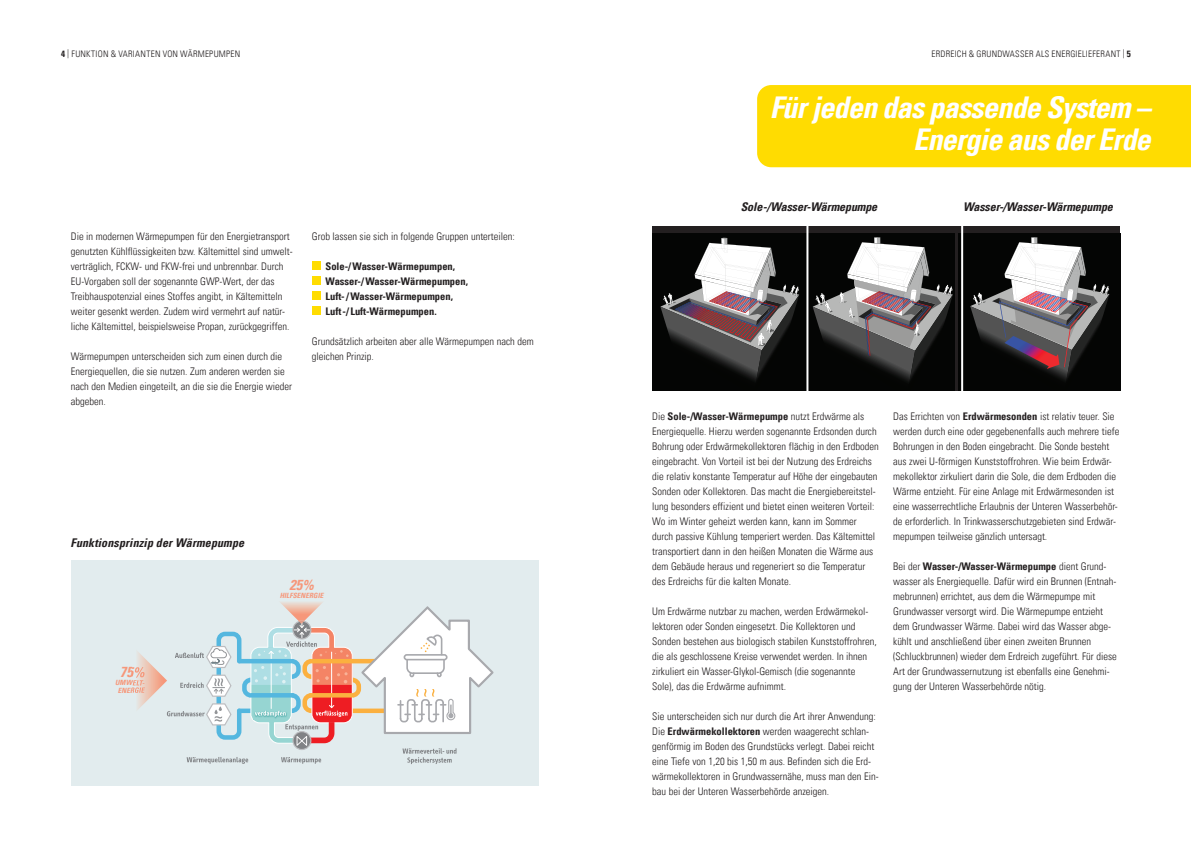
<style>
.page{position:relative;width:1191px;height:842px;background:#fff}
.page>*{position:absolute;margin:0;border:0;box-sizing:border-box;transform-origin:0 0}
.t1{font:italic 700 condensed 30px/32px "Univers LT";letter-spacing:-.025em;color:#fff;text-align:right}
.t2{font:italic 700 condensed 14.4px "Univers LT";color:#f6977a}
.t3{font:italic 700 condensed 12px "Univers LT";letter-spacing:-.01em;color:#231f20}
.t4{font:italic 700 condensed 12px "Univers LT";letter-spacing:.01em;color:#231f20}
.t5{font:300 condensed 10.5px/15px "Univers LT";color:#231f20}
.t6{font:700 condensed 10.5px/15px "Univers LT";color:#231f20}
.t7{font:300 condensed 9px "Univers LT";letter-spacing:.03em;color:#231f20}
.t8{font:italic 700 condensed 7.2px/7.2px "Univers LT";letter-spacing:.01em;color:#f6977a;text-align:center}
.s1{font-weight:700}
</style>
<div class="page">
<div style="left:71px;top:560px;width:468px;height:225px;background:#e2ecee"></div>
<div style="left:312px;top:261px;width:8px;height:9px;background:#ffdc01"></div>
<div style="left:312px;top:276px;width:8px;height:9px;background:#ffdc01"></div>
<div style="left:312px;top:291px;width:8px;height:9px;background:#ffdc01"></div>
<div style="left:312px;top:306px;width:8px;height:9px;background:#ffdc01"></div>
<div style="left:757px;top:85px;width:434px;height:82px;background:#ffdc01"></div>
<div style="left:652px;top:226px;width:156px;height:164px;background:#231f20"></div>
<div style="left:652px;top:234px;width:156px;height:156px;background:#040504"></div>
<svg style="left:660px;top:238px;width:139px;height:143px"></svg>
<div style="left:806px;top:226px;width:160px;height:164px;background:#231f20"></div>
<div style="left:806px;top:233px;width:160px;height:157px;background:#040504"></div>
<svg style="left:812px;top:237px;width:141px;height:145px"></svg>
<div style="left:955px;top:226px;width:165px;height:164px;background:#231f20"></div>
<div style="left:958px;top:233px;width:162px;height:157px;background:#040504"></div>
<svg style="left:970px;top:237px;width:139px;height:144px"></svg>
<svg style="left:137px;top:602px;width:357px;height:162px"></svg>
<hr style="left:806px;top:222px;width:2px;height:172px;background:#fff">
<hr style="left:961px;top:222px;width:2px;height:172px;background:#fff">
<p class="t7" style="left:61px;top:48px;width:180px"><span class="s1">4</span> | FUNKTION &amp; VARIANTEN VON WÄRMEPUMPEN</p>
<p class="t7" style="left:931px;top:48px;width:201px">ERDREICH &amp; GRUNDWASSER ALS ENERGIELIEFERANT | <span class="s1">5</span></p>
<h1 class="t1" style="left:769px;top:91px;width:382px">Für jeden das passende System –<br>Energie aus der Erde</h1>
<p class="t5" style="left:71px;top:229px;width:223px">Die in modernen Wärmepumpen für den Energietransport genutzten Kühlflüssigkeiten bzw. Kältemittel sind umwelt&shy;verträglich, FCKW- und FKW-frei und unbrennbar. Durch EU-Vorgaben soll der sogenannte GWP-Wert, der das Treibhauspotenzial eines Stoffes angibt, in Kältemitteln weiter gesenkt werden. Zudem wird vermehrt auf natür&shy;liche Kältemittel, beispielsweise Propan, zurückgegriffen.</p>
<p class="t5" style="left:71px;top:349px;width:223px">Wärmepumpen unterscheiden sich zum einen durch die Energiequellen, die sie nutzen. Zum anderen werden sie nach den Medien eingeteilt, an die sie die Energie wieder abgeben.</p>
<p class="t5" style="left:312px;top:229px;width:204px">Grob lassen sie sich in folgende Gruppen unterteilen:</p>
<p class="t6" style="left:325px;top:259px;width:144px">Sole-/ Wasser-Wärmepumpen,<br>Wasser-/ Wasser-Wärmepumpen,<br>Luft- / Wasser-Wärmepumpen,<br>Luft -/ Luft-Wärmepumpen.</p>
<p class="t5" style="left:312px;top:334px;width:223px">Grundsätzlich arbeiten aber alle Wärmepumpen nach dem gleichen Prinzip.</p>
<p class="t4" style="left:71px;top:536px;width:175px">Funktionsprinzip der Wärmepumpe</p>
<h2 class="t2" style="left:120px;top:663px;width:26px">75%</h2>
<p class="t8" style="left:115px;top:679px;width:31px">UMWELT-<br>ENERGIE</p>
<h2 class="t2" style="left:289px;top:576px;width:26px">25%</h2>
<p class="t8" style="left:280px;top:592px;width:45px">HILFSENERGIE</p>
<p class="t3" style="left:740px;top:200px;width:138px">Sole-/Wasser-Wärmepumpe</p>
<p class="t3" style="left:963px;top:200px;width:151px">Wasser-/Wasser-Wärmepumpe</p>
<p class="t5" style="left:652px;top:409px;width:228px">Die <span class="s1">Sole-/Wasser-Wärmepumpe</span> nutzt Erdwärme als Energiequelle. Hierzu werden sogenannte Erdsonden durch Bohrung oder Erdwärmekollektoren flächig in den Erdboden eingebracht. Von Vorteil ist bei der Nutzung des Erdreichs die relativ konstante Temperatur auf Höhe der eingebauten Sonden oder Kollektoren. Das macht die Energiebereitstel&shy;lung besonders effizient und bietet einen weiteren Vorteil:<br>Wo im Winter geheizt werden kann, kann im Sommer durch passive Kühlung temperiert werden. Das Kältemittel transportiert dann in den heißen Monaten die Wärme aus dem Gebäude heraus und regeneriert so die Temperatur des Erdreichs für die kalten Monate.</p>
<p class="t5" style="left:652px;top:604px;width:226px">Um Erdwärme nutzbar zu machen, werden Erdwärmekol&shy;lektoren oder Sonden eingesetzt. Die Kollektoren und Sonden bestehen aus biologisch stabilen Kunststoffrohren, die als geschlossene Kreise verwendet werden. In ihnen zirkuliert ein Wasser-Glykol-Gemisch (die sogenannte Sole), das die Erdwärme aufnimmt.</p>
<p class="t5" style="left:652px;top:709px;width:228px">Sie unterscheiden sich nur durch die Art ihrer Anwendung:<br>Die <span class="s1">Erdwärmekollektoren</span> werden waagerecht schlan&shy;genförmig im Boden des Grundstücks verlegt. Dabei reicht eine Tiefe von 1,20 bis 1,50 m aus. Befinden sich die Erd&shy;wärmekollektoren in Grundwassernähe, muss man den Ein&shy;bau bei der Unteren Wasserbehörde anzeigen.</p>
<p class="t5" style="left:893px;top:409px;width:228px">Das Errichten von <span class="s1">Erdwärmesonden</span> ist relativ teuer. Sie werden durch eine oder gegebenenfalls auch mehrere tiefe Bohrungen in den Boden eingebracht. Die Sonde besteht aus zwei U-förmigen Kunststoffrohren. Wie beim Erdwär&shy;mekollektor zirkuliert darin die Sole, die dem Erdboden die Wärme entzieht. Für eine Anlage mit Erdwärmesonden ist eine wasserrechtliche Erlaubnis der Unteren Wasserbehör&shy;de erforderlich. In Trinkwasserschutzgebieten sind Erdwär&shy;mepumpen teilweise gänzlich untersagt.</p>
<p class="t5" style="left:893px;top:559px;width:225px">Bei der <span class="s1">Wasser-/Wasser-Wärmepumpe</span> dient Grund&shy;wasser als Energiequelle. Dafür wird ein Brunnen (Entnah&shy;mebrunnen) errichtet, aus dem die Wärmepumpe mit Grundwasser versorgt wird. Die Wärmepumpe entzieht dem Grundwasser Wärme. Dabei wird das Wasser abge&shy;kühlt und anschließend über einen zweiten Brunnen (Schluckbrunnen) wieder dem Erdreich zugeführt. Für diese Art der Grundwassernutzung ist ebenfalls eine Genehmi&shy;gung der Unteren Wasserbehörde nötig.</p>
</div>
